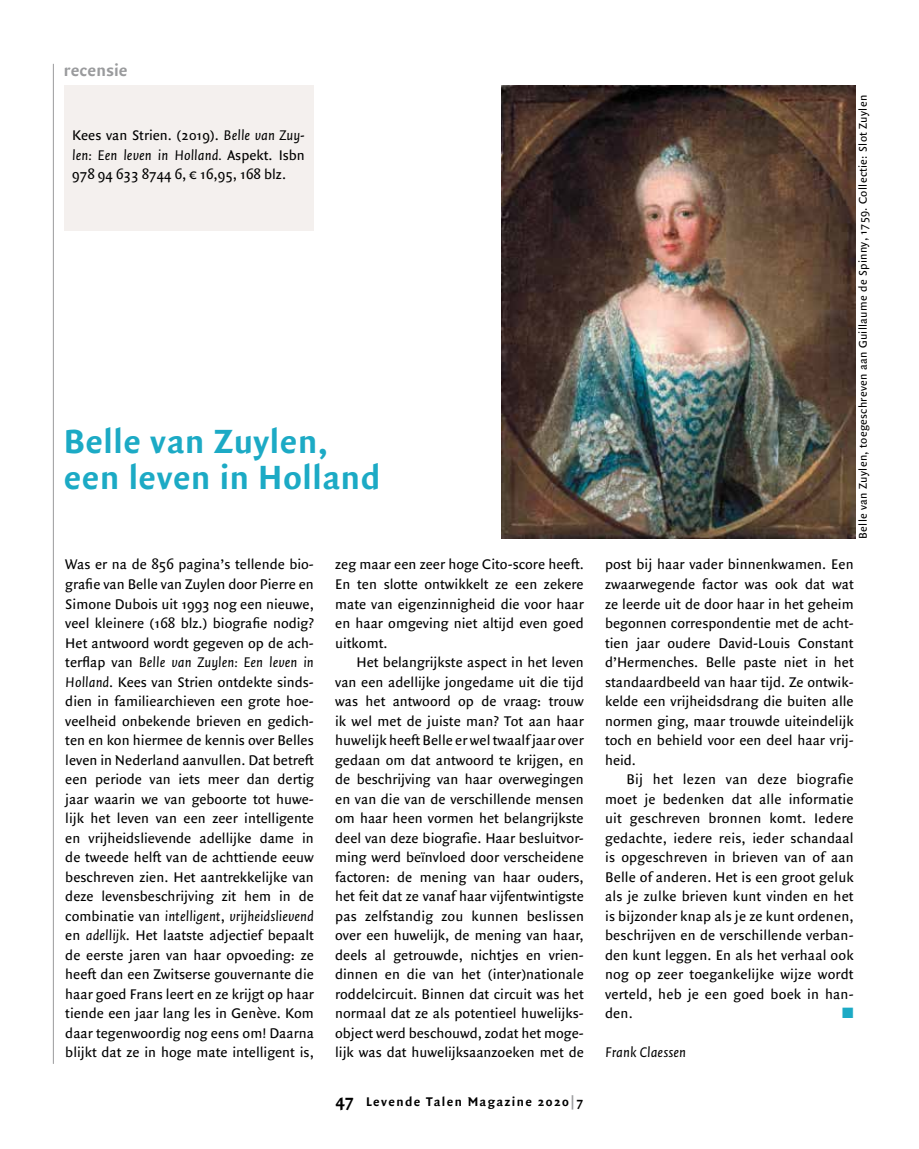
<style>
.page{position:relative;width:919px;height:1149px;background:#fff}
.page>*{position:absolute;margin:0;border:0;box-sizing:border-box;transform-origin:0 0}
.t1{font:700 36px/36px "Quadraat Sans";letter-spacing:.015em;color:#1caac5}
.t2{font:700 18px "Quadraat Sans";color:#9a9b9d}
.t3{font:15px/19.5px "Quadraat Sans";color:#000;text-align:justify}
.t4{font:italic 15px "Quadraat Sans";color:#000}
.t5{font:15px "Zapf Dingbats ITC";color:#1caac5}
.t6{font:700 13.5px "Quadraat Sans";letter-spacing:.1em;color:#000}
.t7{font:12px "Quadraat Sans";letter-spacing:.025em;color:#000}
.s1{font-style:italic}
.s2{font-size:18px}
.s3{color:#9a9b9d}
</style>
<div class="page">
<hr style="left:53px;top:64px;width:1px;height:999px;background:#9a9b9d">
<div style="left:64px;top:85px;width:249px;height:145px;background:#f4f0ee"></div>
<img style="left:501px;top:85px;width:354px;height:453px">
<p class="t2" style="left:64px;top:60px;width:65px">recensie</p>
<p class="t3" style="left:72px;top:126px;width:234px">Kees van Strien. (2019). <span class="s1">Belle van Zuy&shy;len: Een leven in Holland.</span> Aspekt. Isbn 978 94 633 8744 6, € 16,95, 168 blz.</p>
<h1 class="t1" style="left:64px;top:424px;width:318px">Belle van Zuylen, een leven in Holland</h1>
<p class="t3" style="left:65px;top:555px;width:250px">Was er na de 856 pagina’s tellende bio&shy;grafie van Belle van Zuylen door Pierre en Simone Dubois uit 1993 nog een nieuwe, veel kleinere (168 blz.) biografie nodig?<br>Het antwoord wordt gegeven op de ach&shy;terflap van <span class="s1">Belle van Zuylen: Een leven in Holland</span>. Kees van Strien ontdekte sinds&shy;dien in familiearchieven een grote hoe&shy;veelheid onbekende brieven en gedich&shy;ten en kon hiermee de kennis over Belles leven in Nederland aanvullen. Dat betreft een periode van iets meer dan dertig jaar waarin we van geboorte tot huwe&shy;lijk het leven van een zeer intelligente en vrijheidslievende adellijke dame in de tweede helft van de achttiende eeuw beschreven zien. Het aantrekkelijke van deze levensbeschrijving zit hem in de combinatie van <span class="s1">intelligent</span>, <span class="s1">vrijheidslievend </span>en <span class="s1">adellijk</span>. Het laatste adjectief bepaalt de eerste jaren van haar opvoeding: ze heeft dan een Zwitserse gouvernante die haar goed Frans leert en ze krijgt op haar tiende een jaar lang les in Genève. Kom daar tegenwoordig nog eens om! Daarna blijkt dat ze in hoge mate intelligent is,</p>
<p class="t3" style="left:335px;top:555px;width:250px">zeg maar een zeer hoge Cito-score heeft.<br>En ten slotte ontwikkelt ze een zekere mate van eigenzinnigheid die voor haar en haar omgeving niet altijd even goed uitkomt.</p>
<p class="t3" style="left:335px;top:652px;width:250px;text-indent:21px">Het belangrijkste aspect in het leven van een adellijke jongedame uit die tijd was het antwoord op de vraag: trouw ik wel met de juiste man? Tot aan haar huwelijk heeft Belle er wel twaalf jaar over gedaan om dat antwoord te krijgen, en de beschrijving van haar overwegingen en van die van de verschillende mensen om haar heen vormen het belangrijkste deel van deze biografie. Haar besluitvor&shy;ming werd beïnvloed door verscheidene factoren: de mening van haar ouders, het feit dat ze vanaf haar vijfentwintigste pas zelfstandig zou kunnen beslissen over een huwelijk, de mening van haar, deels al getrouwde, nichtjes en vrien&shy;dinnen en die van het (inter)nationale roddelcircuit. Binnen dat circuit was het normaal dat ze als potentieel huwelijks&shy;object werd beschouwd, zodat het moge&shy;lijk was dat huwelijksaanzoeken met de</p>
<p class="t6" style="left:335px;top:1093px;width:249px"><span class="s2">47</span> Levende Talen Magazine 2020<span class="s3">|</span>7</p>
<p class="t7" style="left:855px;top:538px;width:445px;rotate:-90deg">Belle van Zuylen, toegeschreven aan Guillaume de Spinny, 1759. Collectie: Slot Zuylen</p>
<p class="t3" style="left:605px;top:555px;width:250px">post bij haar vader binnenkwamen. Een zwaarwegende factor was ook dat wat ze leerde uit de door haar in het geheim begonnen correspondentie met de acht&shy;tien jaar oudere David-Louis Constant d’Hermenches. Belle paste niet in het standaardbeeld van haar tijd. Ze ontwik&shy;kelde een vrijheidsdrang die buiten alle normen ging, maar trouwde uiteindelijk toch en behield voor een deel haar vrij&shy;heid.</p>
<p class="t3" style="left:605px;top:769px;width:250px;text-indent:21px">Bij het lezen van deze biografie moet je bedenken dat alle informatie uit geschreven bronnen komt. Iedere gedachte, iedere reis, ieder schandaal is opgeschreven in brieven van of aan Belle of anderen. Het is een groot geluk als je zulke brieven kunt vinden en het is bijzonder knap als je ze kunt ordenen, beschrijven en de verschillende verban&shy;den kunt leggen. En als het verhaal ook nog op zeer toegankelijke wijze wordt verteld, heb je een goed boek in han&shy;den.</p>
<p class="t5" style="left:842px;top:1005px;width:13px">■</p>
<p class="t4" style="left:605px;top:1044px;width:82px">Frank Claessen</p>
</div>
